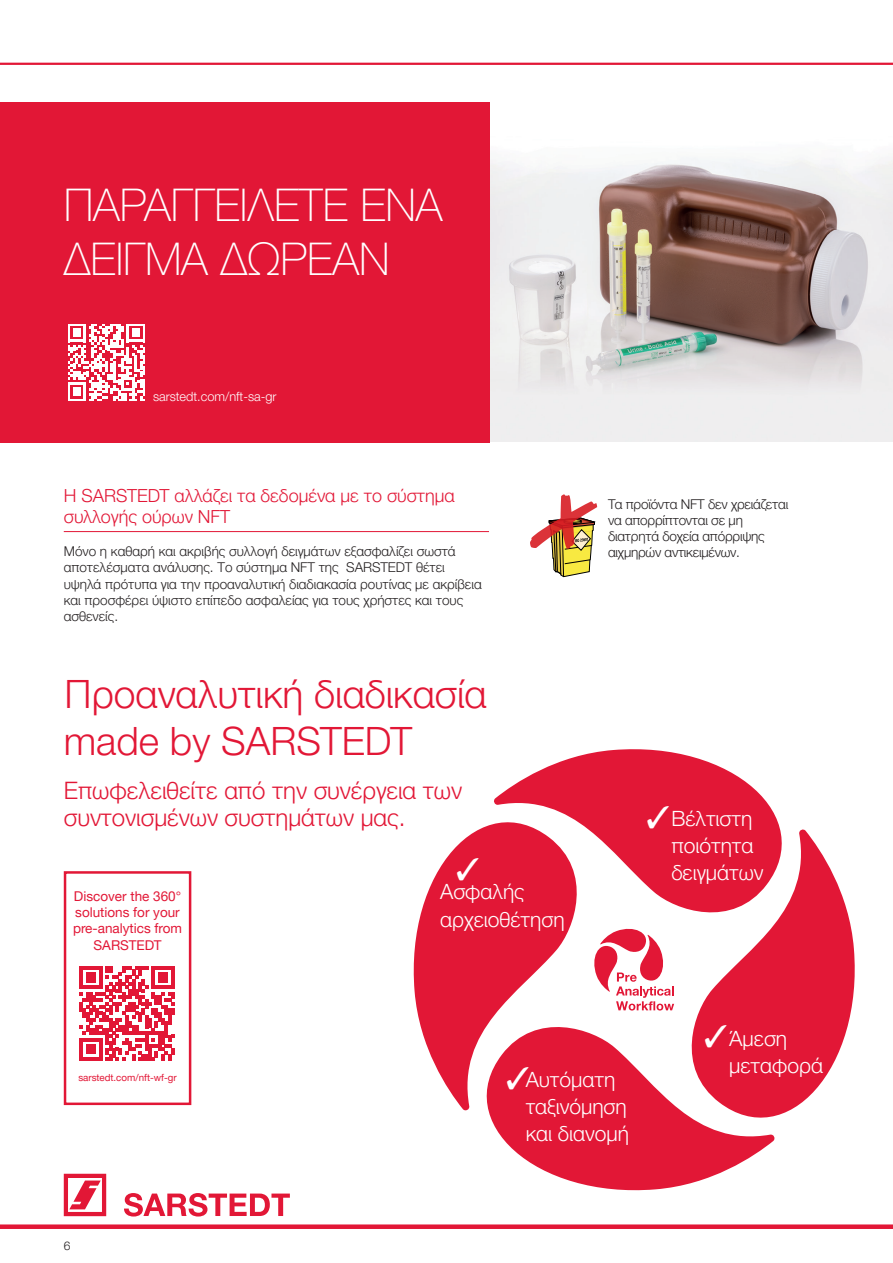
<style>
.page{position:relative;width:893px;height:1263px;background:#fff}
.page>*{position:absolute;margin:0;border:0;box-sizing:border-box;transform-origin:0 0}
.t1{font:100 45px/54px "Helvetica Neue LTW1 G";color:#fff}
.t2{font:300 39px/46.8px "Helvetica Neue LTW1 G";color:#e21736}
.t3{font:300 24px/27px "Helvetica Neue LTW1 G";color:#e21736}
.t4{font:300 21px/27px "Helvetica Neue LTW1 G";color:#fff}
.t5{font:300 18px/21px "Helvetica Neue LTW1 G";color:#e21736}
.t6{font:300 13.5px/16.2px "Helvetica Neue LTW1 G";color:#231f20}
.t7{font:13.5px/16.2px "Helvetica Neue LTW1 G";color:#e21736;text-align:center}
.t8{font:300 12.75px "Helvetica Neue LTW1 G";color:#fff}
.t9{font:300 12px "Helvetica Neue LTW1 G";color:#231f20}
.t10{font:9.75px "Helvetica Neue LTW1 G";color:#e21736}
</style>
<div class="page">
<hr style="left:0;top:63px;width:893px;height:2px;background:#e21736">
<div style="left:0;top:1224px;width:893px;height:5px;background:#e21736"></div>
<svg style="left:64px;top:1174px;width:42px;height:42px"></svg>
<svg style="left:124px;top:1193px;width:166px;height:23px"></svg>
<hr style="left:64px;top:531px;width:425px;height:1px;background:#e21736">
<svg style="left:530px;top:494px;width:67px;height:83px"></svg>
<img style="left:489px;top:117px;width:404px;height:325px">
<div style="left:0;top:102px;width:489px;height:340px;background:#e21736"></div>
<svg style="left:68px;top:324px;width:77px;height:77px"></svg>
<svg style="left:700px;top:846px;width:155px;height:270px;fill:#e21736"></svg>
<svg style="left:512px;top:749px;width:305px;height:181px;fill:#e21736"></svg>
<svg style="left:489px;top:1009px;width:287px;height:182px;fill:#e21736"></svg>
<svg style="left:413px;top:786px;width:181px;height:326px;fill:#e21736"></svg>
<svg style="left:593px;top:929px;width:83px;height:81px"></svg>
<div style="left:64px;top:871px;width:127px;height:234px;border:2px solid #e21736"></div>
<svg style="left:79px;top:966px;width:95px;height:95px"></svg>
<svg style="left:705px;top:1025px;width:22px;height:23px"></svg>
<svg style="left:647px;top:806px;width:22px;height:22px"></svg>
<svg style="left:457px;top:858px;width:22px;height:22px"></svg>
<svg style="left:507px;top:1066px;width:21px;height:23px"></svg>
<h1 class="t1" style="left:64px;top:179px;width:380px">ΠΑΡΑΓΓΕΊΛΕΤΕ ΈΝΑ<br>ΔΕΊΓΜΑ ΔΩΡΕΆΝ</h1>
<p class="t8" style="left:153px;top:388px;width:125px">sarstedt.com/nft-sa-gr</p>
<h3 class="t5" style="left:64px;top:485px;width:392px">Η SARSTEDT αλλάζει τα δεδομένα με το σύστημα συλλογής ούρων NFT</h3>
<p class="t6" style="left:64px;top:543px;width:419px">Μόνο η καθαρή και ακριβής συλλογή δειγμάτων εξασφαλίζει σωστά αποτελέσματα ανάλυσης. Το σύστημα NFT της SARSTEDT θέτει υψηλά πρότυπα για την προαναλυτική διαδιακασία ρουτίνας με ακρίβεια και προσφέρει ύψιστο επίπεδο ασφαλείας για τους χρήστες και τους ασθενείς.</p>
<h2 class="t2" style="left:64px;top:671px;width:424px">Προαναλυτική διαδικασία made by SARSTEDT</h2>
<h3 class="t3" style="left:64px;top:777px;width:400px">Επωφελειθείτε από την συνέργεια των συντονισμένων συστημάτων μας.</h3>
<p class="t7" style="left:73px;top:888px;width:111px">Discover the 360° solutions for your pre-analytics from<br>SARSTEDT</p>
<h3 class="t4" style="left:440px;top:878px;width:126px">Ασφαλής αρχειοθέτηση</h3>
<p class="t6" style="left:608px;top:496px;width:182px">Τα προϊόντα NFT δεν χρειάζεται να απορρίπτονται σε μη διατρητά δοχεία απόρριψης αιχμηρών αντικειμένων.</p>
<h3 class="t4" style="left:671px;top:805px;width:94px">Βέλτιστη ποιότητα δειγμάτων</h3>
<p class="t10" style="left:78px;top:1072px;width:100px">sarstedt.com/nft-wf-gr</p>
<p class="t9" style="left:64px;top:1238px;width:8px">6</p>
<h3 class="t4" style="left:526px;top:1066px;width:105px">Αυτόματη ταξινόμηση και διανομή</h3>
<h3 class="t4" style="left:729px;top:1025px;width:95px">Άμεση μεταφορά</h3>
</div>
